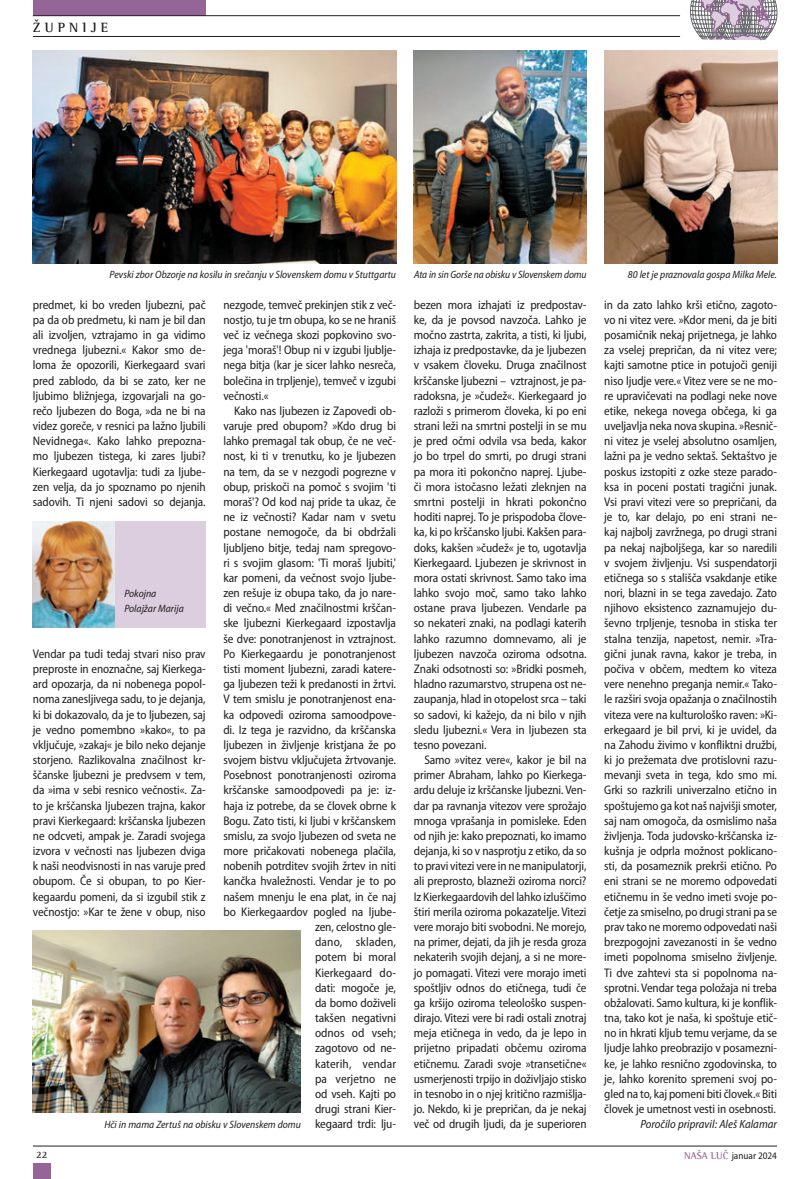
<style>
.page{position:relative;width:810px;height:1179px;background:#fff}
.page>*{position:absolute;margin:0;border:0;box-sizing:border-box;transform-origin:0 0}
.t1{font:700 13.75px "Rotis SI Semi Serif";letter-spacing:.3em;color:#231f20}
.t2{font:semi-condensed 12.5px/15.1px "Myriad Pro";letter-spacing:-.01em;color:#231f20;text-align:justify}
.t3{font:italic semi-condensed 11.88px "Myriad Pro";color:#231f20}
.t4{font:italic semi-condensed 10.62px/15.1px "Myriad Pro";color:#231f20}
.t5{font:semi-condensed 10px "Myriad Pro";color:#231f20}
.t6{font:700 10px "Rotis SI Semi Serif";color:#231f20}
.s1{font-family:"Rotis SI Semi Serif";font-weight:700;font-stretch:normal;color:#956597}
</style>
<div class="page">
<hr style="left:33px;top:1145px;width:744px;height:1px;background:#231f20">
<div style="left:33px;top:0;width:173px;height:15px;background:#956597"></div>
<div style="left:33px;top:1163px;width:18px;height:15px;background:#956597"></div>
<hr style="left:33px;top:36px;width:647px;height:1px;background:#231f20">
<hr style="left:33px;top:15px;width:647px;height:1px;background:#231f20">
<svg style="left:690px;top:0;width:88px;height:40px;background:#afa5b1"></svg>
<img style="left:33px;top:521px;width:82px;height:106px">
<div style="left:116px;top:521px;width:90px;height:106px;background:#ddcedf"></div>
<img style="left:32px;top:930px;width:269px;height:182px">
<img style="left:33px;top:51px;width:363px;height:212px">
<img style="left:414px;top:51px;width:173px;height:212px">
<img style="left:604px;top:51px;width:173px;height:212px">
<p class="t1" style="left:33px;top:19px;width:77px">ŽUPNIJE</p>
<p class="t4" style="left:110px;top:267px;width:288px">Pevski zbor Obzorje na kosilu in srečanju v Slovenskem domu v Stuttgartu</p>
<p class="t4" style="left:414px;top:267px;width:174px">Ata in sin Gorše na obisku v Slovenskem domu</p>
<p class="t4" style="left:628px;top:267px;width:151px">80 let je praznovala gospa Milka Mele.</p>
<p class="t2" style="left:414px;top:297px;width:174px">bezen mora izhajati iz predpostav&shy;ke, da je povsod navzoča. Lahko je močno zastrta, zakrita, a tisti, ki ljubi, izhaja iz predpostavke, da je ljubezen v vsakem človeku. Druga značilnost krščanske ljubezni – vztrajnost, je pa&shy;radoksna, je »čudež«. Kierkegaard jo razloži s primerom človeka, ki po eni strani leži na smrtni postelji in se mu je pred očmi odvila vsa beda, kakor jo bo trpel do smrti, po drugi strani pa mora iti pokončno naprej. Ljube&shy;či mora istočasno ležati zleknjen na smrtni postelji in hkrati pokončno hoditi naprej. To je prispodoba člove&shy;ka, ki po krščansko ljubi. Kakšen para&shy;doks, kakšen »čudež« je to, ugotavlja Kierkegaard. Ljubezen je skrivnost in mora ostati skrivnost. Samo tako ima lahko svojo moč, samo tako lahko ostane prava ljubezen. Vendarle pa so nekateri znaki, na podlagi katerih lahko razumno domnevamo, ali je ljubezen navzoča oziroma odsotna.<br>Znaki odsotnosti so: »Bridki posmeh, hladno razumarstvo, strupena ost ne&shy;zaupanja, hlad in otopelost srca – taki so sadovi, ki kažejo, da ni bilo v njih sledu ljubezni.« Vera in ljubezen sta tesno povezani.</p>
<p class="t2" style="left:414px;top:752px;width:174px;text-indent:11px">Samo »vitez vere«, kakor je bil na primer Abraham, lahko po Kierkega&shy;ardu deluje iz krščanske ljubezni. Ven&shy;dar pa ravnanja vitezov vere sprožajo mnoga vprašanja in pomisleke. Eden od njih je: kako prepoznati, ko imamo dejanja, ki so v nasprotju z etiko, da so to pravi vitezi vere in ne manipulatorji, ali preprosto, blazneži oziroma norci?<br>Iz Kierkegaardovih del lahko izluščimo štiri merila oziroma pokazatelje. Vitezi vere morajo biti svobodni. Ne morejo, na primer, dejati, da jih je resda groza nekaterih svojih dejanj, a si ne more&shy;jo pomagati. Vitezi vere morajo imeti spoštljiv odnos do etičnega, tudi če ga kršijo oziroma teleološko suspen&shy;dirajo. Vitezi vere bi radi ostali znotraj meja etičnega in vedo, da je lepo in prijetno pripadati občemu oziroma etičnemu. Zaradi svoje »transetične« usmerjenosti trpijo in doživljajo stisko in tesnobo in o njej kritično razmišlja&shy;jo. Nekdo, ki je prepričan, da je nekaj</p>
<p class="t2" style="left:33px;top:297px;width:174px">predmet, ki bo vreden ljubezni, pač pa da ob predmetu, ki nam je bil dan ali izvoljen, vztrajamo in ga vidimo vrednega ljubezni.« Kakor smo de&shy;loma že opozorili, Kierkegaard svari pred zablodo, da bi se zato, ker ne ljubimo bližnjega, izgovarjali na go&shy;rečo ljubezen do Boga, »da ne bi na videz goreče, v resnici pa lažno ljubili Nevidnega«. Kako lahko prepozna&shy;mo ljubezen tistega, ki zares ljubi?<br>Kierkegaard ugotavlja: tudi za ljube&shy;zen velja, da jo spoznamo po njenih sadovih. Ti njeni sadovi so dejanja.</p>
<p class="t2" style="left:223px;top:297px;width:174px">nezgode, temveč prekinjen stik z več&shy;nostjo, tu je trn obupa, ko se ne hraniš več iz večnega skozi popkovino svo&shy;jega 'moraš'! Obup ni v izgubi ljublje&shy;nega bitja (kar je sicer lahko nesreča, bolečina in trpljenje), temveč v izgubi večnosti.«</p>
<p class="t2" style="left:223px;top:403px;width:174px;text-align:right">Kako nas ljubezen iz Zapovedi ob&shy;varuje pred obupom? »Kdo drug bi lahko premagal tak obup, če ne več&shy;nost, ki ti v trenutku, ko je ljubezen na tem, da se v nezgodi pogrezne v obup, priskoči na pomoč s svojim 'ti moraš'? Od kod naj pride ta ukaz, če ne iz večnosti? Kadar nam v svetu postane nemogoče, da bi obdržali ljubljeno bitje, tedaj nam spregovo&shy;ri s svojim glasom: 'Ti moraš ljubiti,' kar pomeni, da večnost svojo ljube&shy;zen rešuje iz obupa tako, da jo nare&shy;di večno.« Med značilnostmi krščan&shy;ske ljubezni Kierkegaard izpostavlja še dve: ponotranjenost in vztrajnost.<br>Po Kierkegaardu je ponotranjenost tisti moment ljubezni, zaradi katere&shy;ga ljubezen teži k predanosti in žrtvi.<br>V tem smislu je ponotranjenost ena&shy;ka odpovedi oziroma samoodpove&shy;di. Iz tega je razvidno, da krščanska ljubezen in življenje kristjana že po svojem bistvu vključujeta žrtvovanje.<br>Posebnost ponotranjenosti oziroma krščanske samoodpovedi pa je: iz&shy;haja iz potrebe, da se človek obrne k<br>Bogu. Zato tisti, ki ljubi v krščanskem smislu, za svojo ljubezen od sveta ne more pričakovati nobenega plačila, nobenih potrditev svojih žrtev in niti kančka hvaležnosti. Vendar je to po našem mnenju le ena plat, in če naj bo Kierkegaardov pogled na ljube&shy;zen, celostno gle-<br>dano, skladen,<br>potem bi moral<br>Kierkegaard do-<br>dati: mogoče je,<br>da bomo doživeli<br>takšen negativni<br>odnos od vseh;<br>zagotovo od ne-<br>katerih, vendar<br>pa verjetno ne<br>od vseh. Kajti po<br>drugi strani Kier-<br>kegaard trdi: lju-</p>
<p class="t4" style="left:124px;top:586px;width:61px">Pokojna<br>Polajžar Marija</p>
<p class="t2" style="left:33px;top:646px;width:174px">Vendar pa tudi tedaj stvari niso prav preproste in enoznačne, saj Kierkega&shy;ard opozarja, da ni nobenega popol&shy;noma zanesljivega sadu, to je dejanja, ki bi dokazovalo, da je to ljubezen, saj je vedno pomembno »kako«, to pa vključuje, »zakaj« je bilo neko dejanje storjeno. Razlikovalna značilnost kr&shy;ščanske ljubezni je predvsem v tem, da »ima v sebi resnico večnosti«. Za&shy;to je krščanska ljubezen trajna, kakor pravi Kierkegaard: krščanska ljubezen ne odcveti, ampak je. Zaradi svojega izvora v večnosti nas ljubezen dviga k naši neodvisnosti in nas varuje pred obupom. Če si obupan, to po Kier&shy;kegaardu pomeni, da si izgubil stik z večnostjo: »Kar te žene v obup, niso</p>
<p class="t4" style="left:104px;top:1117px;width:198px">Hči in mama Zertuš na obisku v Slovenskem domu</p>
<p class="t2" style="left:414px;top:1116px;width:174px">več od drugih ljudi, da je superioren</p>
<p class="t2" style="left:604px;top:297px;width:174px">in da zato lahko krši etično, zagoto&shy;vo ni vitez vere. »Kdor meni, da je biti posamičnik nekaj prijetnega, je lahko za vselej prepričan, da ni vitez vere; kajti samotne ptice in potujoči geniji niso ljudje vere.« Vitez vere se ne mo&shy;re upravičevati na podlagi neke nove etike, nekega novega občega, ki ga uveljavlja neka nova skupina. »Resnič&shy;ni vitez je vselej absolutno osamljen, lažni pa je vedno sektaš. Sektaštvo je poskus izstopiti z ozke steze parado&shy;ksa in poceni postati tragični junak.<br>Vsi pravi vitezi vere so prepričani, da je to, kar delajo, po eni strani ne&shy;kaj najbolj zavržnega, po drugi strani pa nekaj najboljšega, kar so naredili v svojem življenju. Vsi suspendatorji etičnega so s stališča vsakdanje etike nori, blazni in se tega zavedajo. Zato njihovo eksistenco zaznamujejo du&shy;ševno trpljenje, tesnoba in stiska ter stalna tenzija, napetost, nemir. »Tra&shy;gični junak ravna, kakor je treba, in počiva v občem, medtem ko viteza vere nenehno preganja nemir.« Tako&shy;le razširi svoja opažanja o značilnostih viteza vere na kulturološko raven: »Ki&shy;erkegaard je bil prvi, ki je uvidel, da na Zahodu živimo v konfliktni družbi, ki jo prežemata dve protislovni razu&shy;mevanji sveta in tega, kdo smo mi.<br>Grki so razkrili univerzalno etično in spoštujemo ga kot naš najvišji smoter, saj nam omogoča, da osmislimo naša življenja. Toda judovsko-krščanska iz&shy;kušnja je odprla možnost poklicano&shy;sti, da posameznik prekrši etično. Po eni strani se ne moremo odpovedati etičnemu in še vedno imeti svoje po&shy;četje za smiselno, po drugi strani pa se prav tako ne moremo odpovedati naši brezpogojni zavezanosti in še vedno imeti popolnoma smiselno življenje.<br>Ti dve zahtevi sta si popolnoma na&shy;sprotni. Vendar tega položaja ni treba obžalovati. Samo kultura, ki je konflik&shy;tna, tako kot je naša, ki spoštuje etič&shy;no in hkrati kljub temu verjame, da se ljudje lahko preobrazijo v posamezni&shy;ke, je lahko resnično zgodovinska, to je, lahko korenito spremeni svoj po&shy;gled na to, kaj pomeni biti človek.« Biti človek je umetnost vesti in osebnosti.</p>
<p class="t3" style="left:640px;top:1117px;width:138px">Poročilo pripravil: Aleš Kalamar</p>
<p class="t6" style="left:36px;top:1149px;width:13px">22</p>
<p class="t5" style="left:684px;top:1149px;width:94px"><span class="s1">NAŠA LUČ</span> januar 2024</p>
</div>
